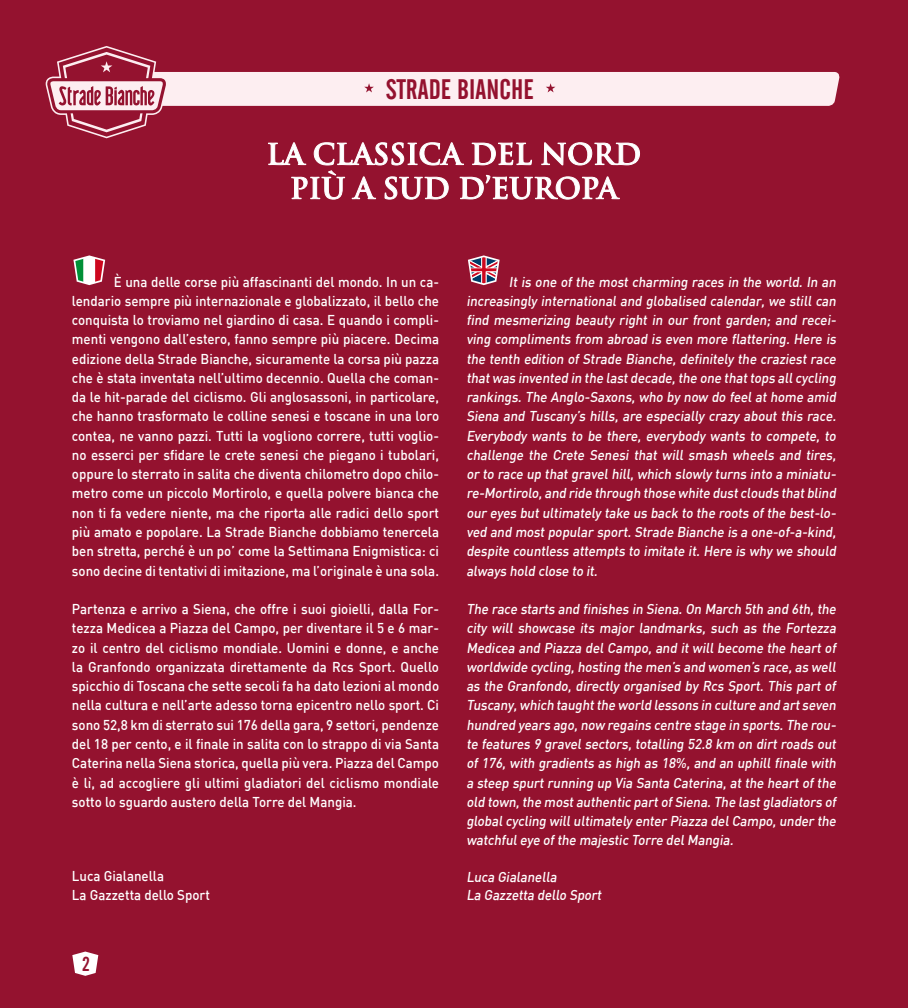
<style>
.page{position:relative;width:908px;height:1008px;background:#fff}
.page>*{position:absolute;margin:0;border:0;box-sizing:border-box;transform-origin:0 0}
.t1{font:28px "Alternate Gothic No 2 BT";letter-spacing:.005em;color:#94122f}
.t2{font:19.95px "Alternate Gothic No 2 BT";color:#94122f}
.t3{font:500 14px/19.2px "DIN";color:#fff;text-align:justify;scale:.95 1}
</style>
<div class="page">
<div style="left:0;top:0;width:908px;height:1007px;background:#94122f"></div>
<svg style="left:72px;top:951px;width:27px;height:25px"></svg>
<svg style="left:73px;top:255px;width:33px;height:31px"></svg>
<svg style="left:468px;top:255px;width:32px;height:31px"></svg>
<svg style="left:45px;top:46px;width:793px;height:93px"></svg>
<svg style="left:268px;top:97px;width:372px;height:103px"></svg>
<h1 class="t1" style="left:386px;top:73px;width:150px">STRADE BIANCHE</h1>
<p class="t3" style="left:72px;top:271px;width:388px;text-indent:42px">è una delle corse più affascinanti del mondo. In un ca&shy;lendario sempre più internazionale e globalizzato, il bello che conquista lo troviamo nel giardino di casa. E quando i compli&shy;menti vengono dall’estero, fanno sempre più piacere. Decima edizione della Strade Bianche, sicuramente la corsa più pazza che è stata inventata nell’ultimo decennio. Quella che coman&shy;da le hit-parade del ciclismo. Gli anglosassoni, in particolare, che hanno trasformato le colline senesi e toscane in una loro contea, ne vanno pazzi. Tutti la vogliono correre, tutti voglio&shy;no esserci per sfidare le crete senesi che piegano i tubolari, oppure lo sterrato in salita che diventa chilometro dopo chilo&shy;metro come un piccolo Mortirolo, e quella polvere bianca che non ti fa vedere niente, ma che riporta alle radici dello sport più amato e popolare. La Strade Bianche dobbiamo tenercela ben stretta, perché è un po’ come la Settimana Enigmistica: ci sono decine di tentativi di imitazione, ma l’originale è una sola.</p>
<p class="t3" style="left:72px;top:598px;width:388px">Partenza e arrivo a Siena, che offre i suoi gioielli, dalla For&shy;tezza Medicea a Piazza del Campo, per diventare il 5 e 6 mar&shy;zo il centro del ciclismo mondiale. Uomini e donne, e anche la Granfondo organizzata direttamente da Rcs Sport. Quello spicchio di Toscana che sette secoli fa ha dato lezioni al mondo nella cultura e nell’arte adesso torna epicentro nello sport. Ci sono 52,8 km di sterrato sui 176 della gara, 9 settori, pendenze del 18 per cento, e il finale in salita con lo strappo di via Santa Caterina nella Siena storica, quella più vera. Piazza del Campo è lì, ad accogliere gli ultimi gladiatori del ciclismo mondiale sotto lo sguardo austero della Torre del Mangia.</p>
<p class="t3" style="left:72px;top:865px;width:147px">Luca Gialanella<br>La Gazzetta dello Sport</p>
<h2 class="t2" style="left:82px;top:952px;width:9px">2</h2>
<p class="t3" style="left:466px;top:271px;width:393px;text-indent:43px">It is one of the most charming races in the world. In an increasingly international and globalised calendar, we still can find mesmerizing beauty right in our front garden; and recei&shy;ving compliments from abroad is even more flattering. Here is the tenth edition of Strade Bianche, definitely the craziest race thatwas invented in the lastdecade,the one thattops allcycling rankings. The Anglo-Saxons, who by now do feel at home amid Siena and Tuscany ’s hills, are especially crazy about this race.<br>Everybody wants to be there, everybody wants to compete, to challenge the Crete Senesi that will smash wheels and tires, or to race up that gravel hill, which slowly turns into a miniatu&shy;re-Mortirolo,and ride through those white dustclouds thatblind our eyes but ultimately take us back to the roots of the best-lo&shy;ved and most popular sport. Strade Bianche is a one-of-a-kind, despite countless attempts to imitate it. Here is why we should always hold close to it.</p>
<p class="t3" style="left:466px;top:598px;width:393px">The race starts and finishes in Siena.On March 5th and 6th,the city will showcase its major landmarks, such as the Fortezza Medicea and Piazza del Campo, and it will become the heart of worldwide cycling,hosting the men’s and women’s race,as well as the Granfondo, directly organised by Rcs Sport. This part of Tuscany,which taughtthe world lessons in culture and artseven hundred years ago,now regains centre stage in sports.The rou&shy;te features 9 gravel sectors, totalling 52.8 km on dirt roads out of 176, with gradients as high as 18%, and an uphill finale with a steep spurt running up Via Santa Caterina, at the heart of the old town,the mostauthentic partofSiena.The lastgladiators of globalcycling willultimately enter Piazza delCampo,under the watchfuleye ofthe majestic Torre delMangia.</p>
<p class="t3" style="left:466px;top:867px;width:146px;line-height:18.4px">Luca Gialanella<br>La Gazzetta dello Sport</p>
</div>
